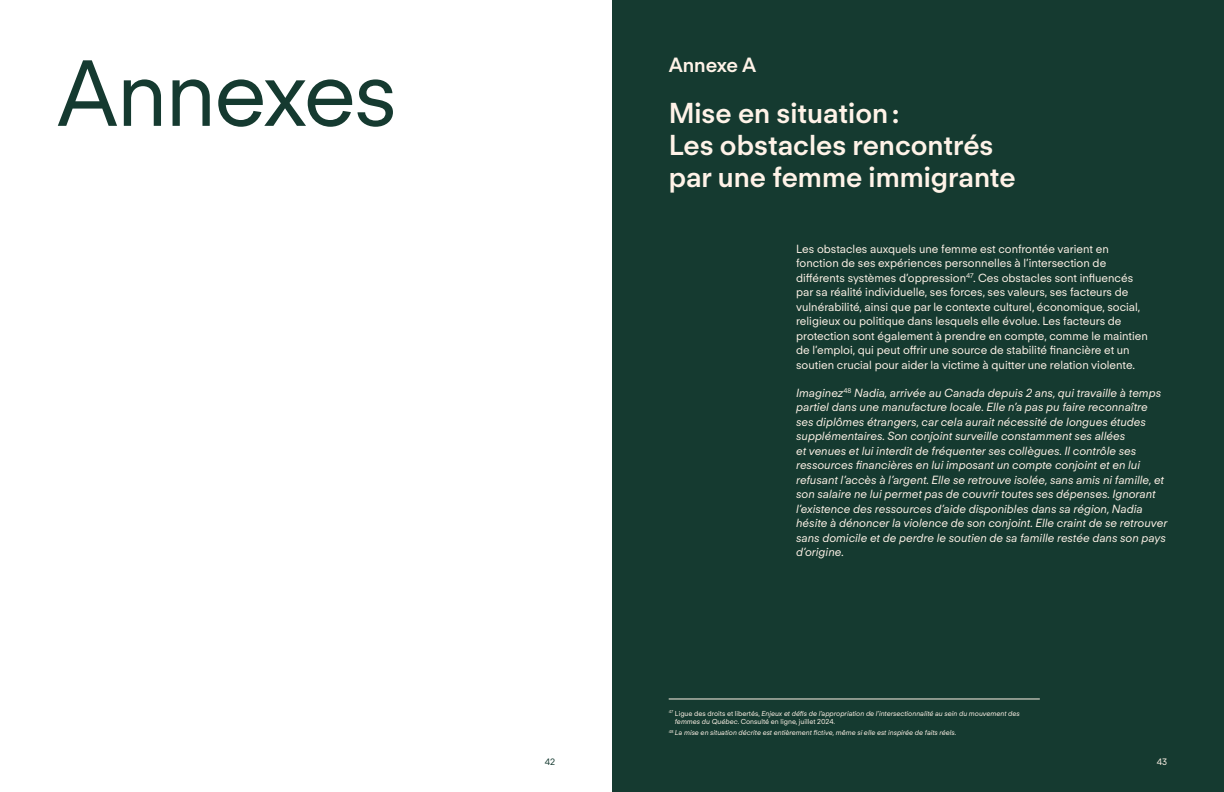
<style>
.page{position:relative;width:1224px;height:792px;background:#fff}
.page>*{position:absolute;margin:0;border:0;box-sizing:border-box;transform-origin:0 0}
.titre{font:91px "FT Regola Neue";letter-spacing:-.025em;color:#153a30}
.Inter1{font:600 28px/32px "FT Regola Neue";color:#fff3e8}
.annexe-titre{font:600 20px "FT Regola Neue";color:#fff3e8}
.texte1er_margin-bottom-m{font:italic 11.5px/14.5px "FT Regola Neue";color:#fff3e8}
.texte1er_margin-bottom-m-2{font:11.5px/14.5px "FT Regola Neue";color:#fff3e8}
.t1{font:9px "FT Regola Neue";color:#153a30}
.t2{font:9px "FT Regola Neue";color:#fff3e8}
.notes_filet_margin-bottom-s{font:italic 7px/8.4px "FT Regola Neue";color:#fff3e8}
.notes{font:italic 7px "FT Regola Neue";color:#fff3e8}
.s1{font-style:normal}
</style>
<div class="page">
<div style="left:612px;top:0;width:612px;height:792px;background:#153a30"></div>
<hr style="left:669px;top:699px;width:371px;height:1px;background:#fff3e8">
<p class="titre" style="left:57px;top:28px;width:342px">Annexes</p>
<p class="annexe-titre" style="left:669px;top:50px;width:89px">Annexe A</p>
<p class="Inter1" style="left:669px;top:95px;width:348px">Mise en situation :<br>Les obstacles rencontrés par une femme immigrante</p>
<p class="texte1er_margin-bottom-m-2" style="left:796px;top:241px;width:353px">Les obstacles auxquels une femme est confrontée varient en fonction de ses expériences personnelles à l’intersection de différents systèmes d’oppression<sup>47</sup>. Ces obstacles sont influencés par sa réalité individuelle, ses forces, ses valeurs, ses facteurs de vulnérabilité, ainsi que par le contexte culturel, économique, social, religieux ou politique dans lesquels elle évolue. Les facteurs de protection sont également à prendre en compte, comme le maintien de l’emploi, qui peut offrir une source de stabilité financière et un soutien crucial pour aider la victime à quitter une relation violente.</p>
<p class="texte1er_margin-bottom-m" style="left:796px;top:385px;width:373px">Imaginez<sup>48</sup> Nadia, arrivée au Canada depuis 2 ans, qui travaille à temps partiel dans une manufacture locale. Elle n’a pas pu faire reconnaître ses diplômes étrangers, car cela aurait nécessité de longues études supplémentaires. Son conjoint surveille constamment ses allées<br>et venues et lui interdit de fréquenter ses collègues. Il contrôle ses ressources financières en lui imposant un compte conjoint et en lui refusant l’accès à l’argent. Elle se retrouve isolée, sans amis ni famille, et son salaire ne lui permet pas de couvrir toutes ses dépenses. Ignorant l’existence des ressources d’aide disponibles dans sa région, Nadia hésite à dénoncer la violence de son conjoint. Elle craint de se retrouver sans domicile et de perdre le soutien de sa famille restée dans son pays d’origine.</p>
<p class="notes_filet_margin-bottom-s" style="left:675px;top:709px;width:346px;text-indent:-6px"><sup>47</sup> <span class="s1">Ligue des droits et libertés,</span> Enjeux et défis de l’appropriation de l’intersectionnalité au sein du mouvement des femmes du Québec<span class="s1">. Consulté en ligne, juillet 2024.</span></p>
<p class="notes" style="left:669px;top:728px;width:289px"><sup>48</sup> La mise en situation décrite est entièrement fictive, même si elle est inspirée de faits réels.</p>
<p class="t1" style="left:545px;top:755px;width:12px">42</p>
<p class="t2" style="left:1157px;top:755px;width:12px">43</p>
</div>
